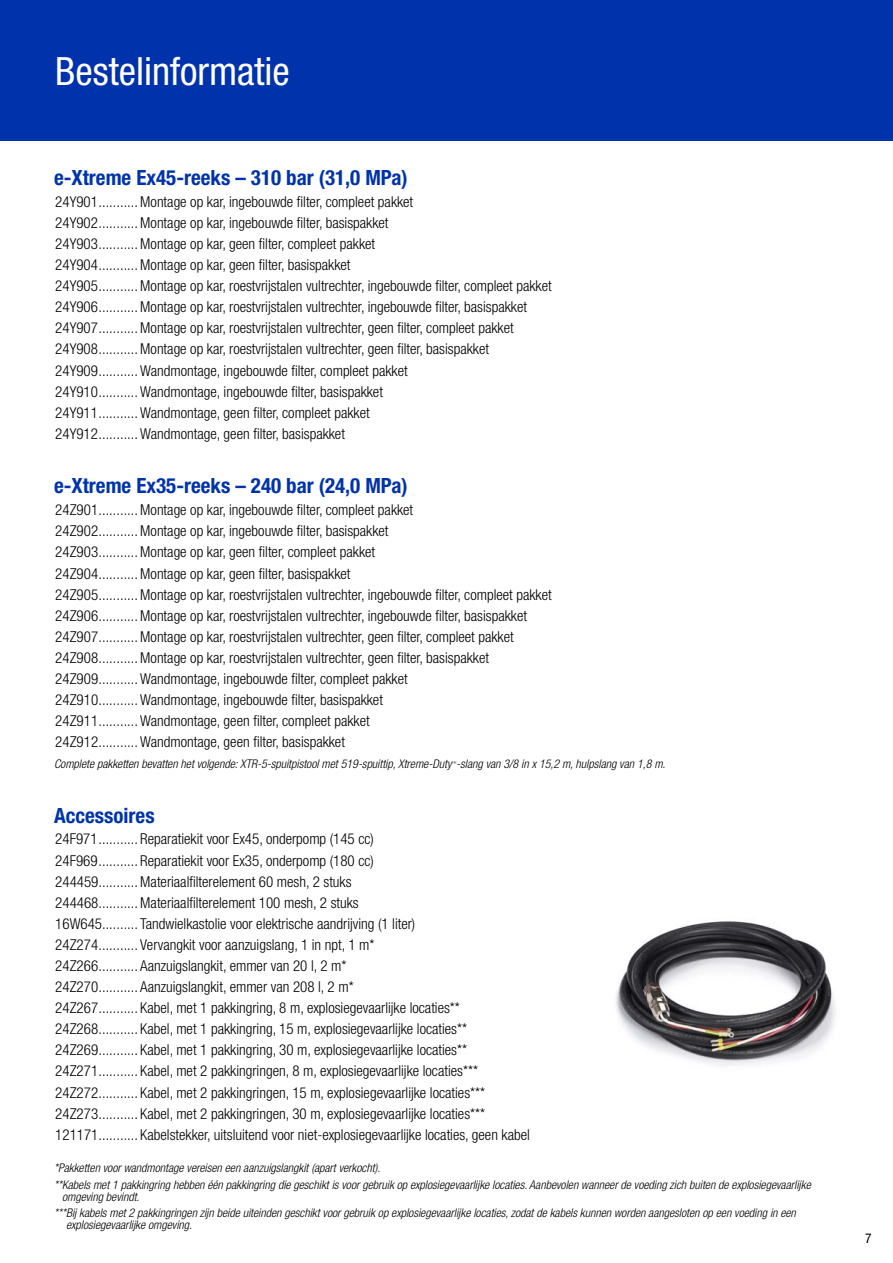
<style>
.page{position:relative;width:893px;height:1263px;background:#fff}
.page>*{position:absolute;margin:0;border:0;box-sizing:border-box;transform-origin:0 0}
.t1{font:condensed 39px "Helvetica Neue LT Std";color:#fff}
.t2{font:700 condensed 21px "Helvetica Neue LT Std";color:#0033ab}
.t3{font:300 condensed 15px/21.1px "Helvetica Neue LT Std";color:#000}
.t4{font:condensed 13.5px "Helvetica Neue LT Std";color:#000}
.t5{font:italic 300 condensed 12px/16.6px "Helvetica Neue LT Std";color:#000}
.t6{font:italic 300 condensed 4.8px "Helvetica Neue LT Std";color:#000}
</style>
<div class="page">
<div style="left:0;top:0;width:893px;height:140px;background:#0033ab"></div>
<img style="left:616px;top:921px;width:220px;height:145px">
<h1 class="t1" style="left:55px;top:49px;width:236px">Bestelinformatie</h1>
<h2 class="t2" style="left:54px;top:165px;width:355px">e-Xtreme Ex45-reeks – 310 bar (31,0 MPa)</h2>
<p class="t3" style="left:55px;top:191px;width:498px">24Y901...........Montage op kar, ingebouwde filter, compleet pakket<br>24Y902...........Montage op kar, ingebouwde filter, basispakket<br>24Y903...........Montage op kar, geen filter, compleet pakket<br>24Y904...........Montage op kar, geen filter, basispakket<br>24Y905...........Montage op kar, roestvrijstalen vultrechter, ingebouwde filter, compleet pakket 24Y906...........Montage op kar, roestvrijstalen vultrechter, ingebouwde filter, basispakket 24Y907...........Montage op kar, roestvrijstalen vultrechter, geen filter, compleet pakket 24Y908...........Montage op kar, roestvrijstalen vultrechter, geen filter, basispakket 24Y909........... Wandmontage, ingebouwde filter, compleet pakket<br>24Y910........... Wandmontage, ingebouwde filter, basispakket<br>24Y911........... Wandmontage, geen filter, compleet pakket<br>24Y912........... Wandmontage, geen filter, basispakket</p>
<h2 class="t2" style="left:54px;top:473px;width:355px">e-Xtreme Ex35-reeks – 240 bar (24,0 MPa)</h2>
<p class="t3" style="left:55px;top:499px;width:498px">24Z901...........Montage op kar, ingebouwde filter, compleet pakket<br>24Z902...........Montage op kar, ingebouwde filter, basispakket<br>24Z903...........Montage op kar, geen filter, compleet pakket<br>24Z904...........Montage op kar, geen filter, basispakket<br>24Z905...........Montage op kar, roestvrijstalen vultrechter, ingebouwde filter, compleet pakket 24Z906...........Montage op kar, roestvrijstalen vultrechter, ingebouwde filter, basispakket 24Z907...........Montage op kar, roestvrijstalen vultrechter, geen filter, compleet pakket 24Z908...........Montage op kar, roestvrijstalen vultrechter, geen filter, basispakket 24Z909........... Wandmontage, ingebouwde filter, compleet pakket<br>24Z910........... Wandmontage, ingebouwde filter, basispakket<br>24Z911........... Wandmontage, geen filter, compleet pakket<br>24Z912........... Wandmontage, geen filter, basispakket</p>
<p class="t5" style="left:54px;top:756px;width:613px">Complete pakketten bevatten het volgende: XTR-5-spuitpistool met 519-spuittip, Xtreme-Duty -slang van 3/8 in x 15,2 m, hulpslang van 1,8 m.</p>
<p class="t6" style="left:451px;top:760px;width:6px">™</p>
<h2 class="t2" style="left:54px;top:802px;width:102px">Accessoires</h2>
<p class="t3" style="left:55px;top:828px;width:476px">24F971........... Reparatiekit voor Ex45, onderpomp (145 cc)<br>24F969........... Reparatiekit voor Ex35, onderpomp (180 cc)<br>244459...........Materiaalfilterelement 60 mesh, 2 stuks 244468...........Materiaalfilterelement 100 mesh, 2 stuks<br>16W645.......... Tandwielkastolie voor elektrische aandrijving (1 liter)<br>24Z274........... Vervangkit voor aanzuigslang, 1 in npt, 1 m*<br>24Z266........... Aanzuigslangkit, emmer van 20 l, 2 m*<br>24Z270........... Aanzuigslangkit, emmer van 208 l, 2 m*<br>24Z267........... Kabel, met 1 pakkingring, 8 m, explosiegevaarlijke locaties** 24Z268........... Kabel, met 1 pakkingring, 15 m, explosiegevaarlijke locaties** 24Z269........... Kabel, met 1 pakkingring, 30 m, explosiegevaarlijke locaties** 24Z271........... Kabel, met 2 pakkingringen, 8 m, explosiegevaarlijke locaties*** 24Z272........... Kabel, met 2 pakkingringen, 15 m, explosiegevaarlijke locaties*** 24Z273........... Kabel, met 2 pakkingringen, 30 m, explosiegevaarlijke locaties*** 121171........... Kabelstekker, uitsluitend voor niet-explosiegevaarlijke locaties, geen kabel</p>
<p class="t5" style="left:54px;top:1160px;width:758px">*Pakketten voor wandmontage vereisen een aanzuigslangkit (apart verkocht).<br>**Kabels met 1 pakkingring hebben één pakkingring die geschikt is voor gebruik op explosiegevaarlijke locaties. Aanbevolen wanneer de voeding zich buiten de explosiegevaarlijke</p>
<p class="t5" style="left:54px;top:1188px;width:743px;text-indent:8px">omgeving bevindt.<br>***Bij kabels met 2 pakkingringen zijn beide uiteinden geschikt voor gebruik op explosiegevaarlijke locaties, zodat de kabels kunnen worden aangesloten op een voeding in een</p>
<p class="t5" style="left:66px;top:1217px;width:128px">explosiegevaarlijke omgeving.</p>
<p class="t4" style="left:865px;top:1230px;width:8px">7</p>
</div>
